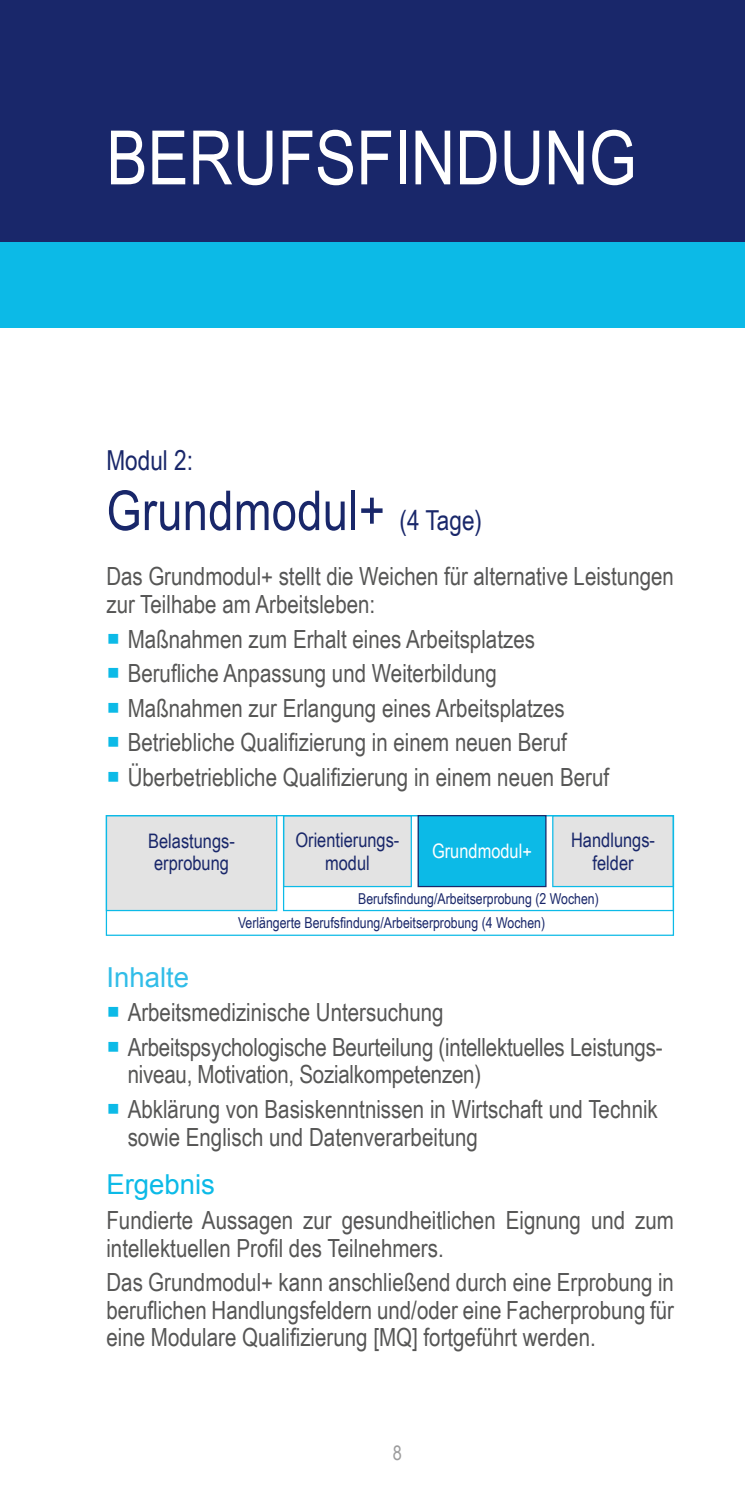
<style>
.page{position:relative;width:745px;height:1489px;background:#fff}
.page>*{position:absolute;margin:0;border:0;box-sizing:border-box;transform-origin:0 0}
.t1{font:75px "Arial Narrow";color:#fff}
.t2{font:55px "Arial Narrow";letter-spacing:.005em;color:#19276a}
.t3{font:27.5px "Arial";color:#0cbae7}
.t4{font:27.5px "Arial Narrow";color:#19276a}
.t5{font:27.5px "Arial";color:#31bde8}
.t6{font:25px/34.5px "Arial Narrow";color:#565655}
.t7{font:20px/22.5px "Arial Narrow";color:#19276a;text-align:center}
.t8{font:20px "Arial Narrow";color:#fff}
.t9{font:20px "Arial Narrow";color:#9c9c9d}
.t10{font:15px/24.5px "Arial Narrow";color:#19276a}
.s1{font-size:27.5px}
</style>
<div class="page">
<div style="left:0;top:0;width:744px;height:283px;background:#19276a"></div>
<div style="left:0;top:243px;width:744px;height:85px;background:#0cbae7"></div>
<div style="left:106px;top:815px;width:171px;height:96px;background:#e3e3e3;border:1px solid #0cbae7"></div>
<div style="left:283px;top:815px;width:128px;height:71px;background:#e3e3e3"></div>
<div style="left:283px;top:815px;width:128px;height:72px;border:1px solid #0cbae7"></div>
<div style="left:552px;top:815px;width:121px;height:71px;background:#e3e3e3"></div>
<div style="left:552px;top:815px;width:121px;height:72px;border:1px solid #0cbae7"></div>
<div style="left:283px;top:815px;width:390px;height:96px;border:1px solid #0cbae7"></div>
<div style="left:106px;top:815px;width:567px;height:120px;border:1px solid #0cbae7"></div>
<div style="left:418px;top:815px;width:127px;height:71px;background:#0cbae7"></div>
<div style="left:417px;top:815px;width:129px;height:72px;border:1px solid #19276a"></div>
<h1 class="t1" style="left:106px;top:103px;width:531px">BERUFSFINDUNG</h1>
<p class="t4" style="left:106px;top:440px;width:88px">Modul 2:</p>
<h2 class="t2" style="left:106px;top:470px;width:377px">Grundmodul+ <span class="s1">(4 Tage)</span></h2>
<p class="t6" style="left:106px;top:562px;width:568px;line-height:27.5px">Das Grundmodul+ stellt die Weichen für alternative Leistungen zur Teilhabe am Arbeitsleben:</p>
<p class="t6" style="left:128px;top:620px;width:482px">Maßnahmen zum Erhalt eines Arbeitsplatzes Berufliche Anpassung und Weiterbildung Maßnahmen zur Erlangung eines Arbeitsplatzes Betriebliche Qualifizierung in einem neuen Beruf Überbetriebliche Qualifizierung in einem neuen Beruf</p>
<p class="t7" style="left:295px;top:828px;width:105px">Orientierungs&shy;modul</p>
<p class="t7" style="left:570px;top:828px;width:85px">Handlungs&shy;felder</p>
<p class="t10" style="left:238px;top:885px;width:362px;text-indent:120px">Berufsfindung/Arbeitserprobung (2 Wochen)<br>Verlängerte Berufsfindung/Arbeitserprobung (4 Wochen)</p>
<p class="t7" style="left:148px;top:828px;width:88px;text-align:left">Belastungs&shy;erprobung</p>
<p class="t8" style="left:432px;top:836px;width:101px">Grundmodul+</p>
<p class="t5" style="left:106px;top:959px;width:84px">Inhalte</p>
<p class="t6" style="left:128px;top:994px;width:536px">Arbeitsmedizinische Untersuchung<br>Arbeitspsychologische Beurteilung (intellektuelles Leistungs-</p>
<p class="t6" style="left:128px;top:1056px;width:531px">niveau, Motivation, Sozialkompetenzen)<br>Abklärung von Basiskenntnissen in Wirtschaft und Technik</p>
<p class="t6" style="left:128px;top:1118px;width:351px">sowie Englisch und Datenverarbeitung</p>
<p class="t3" style="left:106px;top:1166px;width:110px">Ergebnis</p>
<p class="t6" style="left:106px;top:1205px;width:568px;line-height:27.5px">Fundierte Aussagen zur gesundheitlichen Eignung und zum intellektuellen Profil des Teilnehmers.</p>
<p class="t6" style="left:106px;top:1267px;width:568px;line-height:27.5px;text-align:justify">Das Grundmodul+ kann anschließend durch eine Erprobung in beruflichen Handlungsfeldern und/oder eine Facherprobung für eine Modulare Qualifizierung [MQ] fortgeführt werden.</p>
<p class="t9" style="left:392px;top:1437px;width:11px">8</p>
</div>
